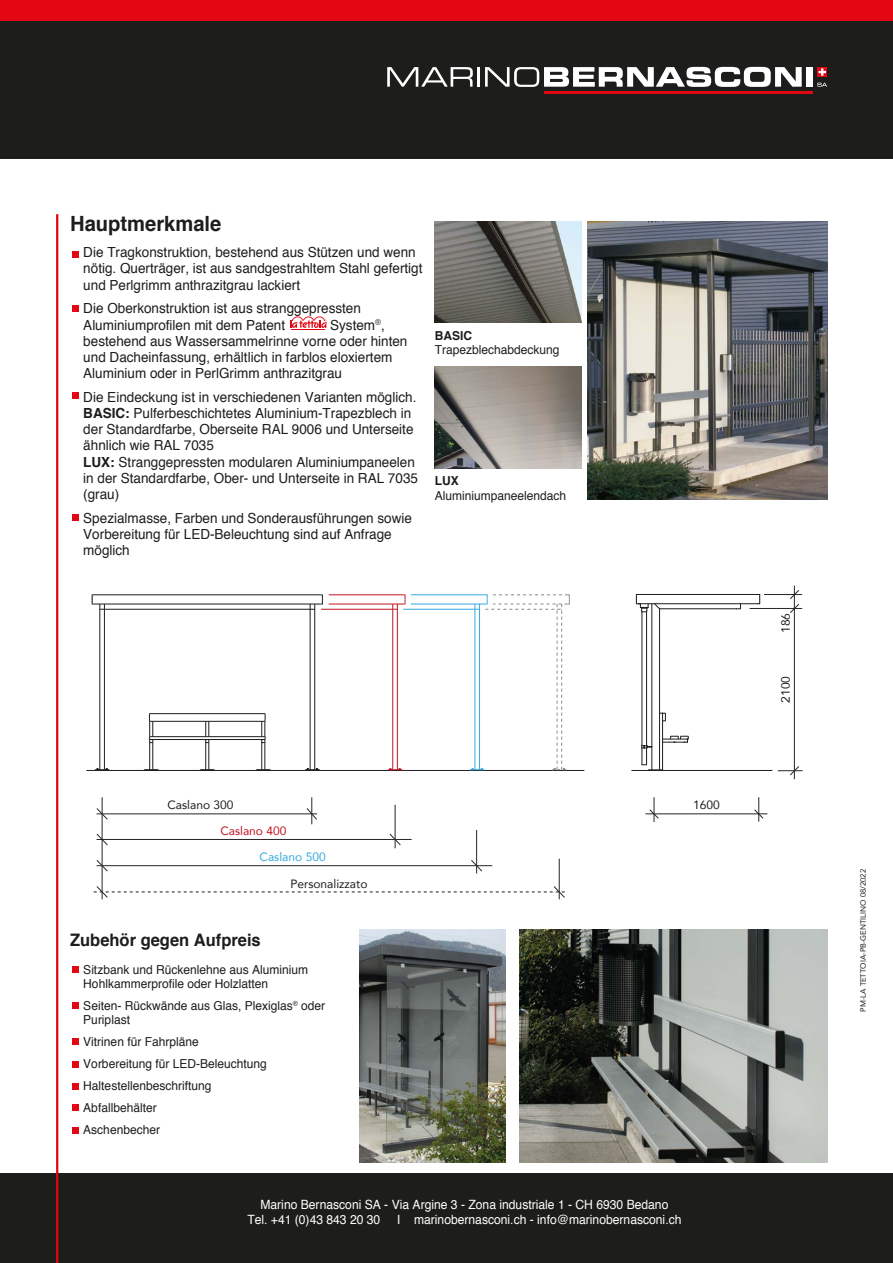
<style>
.page{position:relative;width:893px;height:1263px;background:#fff}
.page>*{position:absolute;margin:0;border:0;box-sizing:border-box;transform-origin:0 0}
.t1{font:700 21px "Helvetica";color:#1d1d1b;scale:.96 1}
.t2{font:700 17.25px "Helvetica";color:#1d1d1b;scale:.96 1}
.t3{font:13.95px/16.2px "Helvetica";color:#1d1d1b}
.t4{font:12.75px/14.5px "Helvetica";color:#fff;scale:.95 1}
.t5{font:12.3px/21.9px "Helvetica";color:#1d1d1b}
.t6{font:700 12.3px "Helvetica";color:#1d1d1b}
.t7{font:12px "Avenir";color:#1d1d1b}
.t8{font:12px "Avenir";color:#be1622}
.t9{font:12px "Avenir";color:#36a9e1}
.t10{font:7.65px "Avenir";color:#1d1d1b}
.s1{font-weight:700}
</style>
<div class="page">
<div style="left:0;top:1174px;width:893px;height:89px;background:#1d1d1b"></div>
<div style="left:0;top:0;width:893px;height:21px;background:#e30613"></div>
<div style="left:0;top:21px;width:893px;height:137px;background:#1d1d1b"></div>
<hr style="left:56px;top:214px;width:2px;height:1049px;background:#e30613">
<div style="left:72px;top:251px;width:7px;height:6px;background:#e30613"></div>
<div style="left:72px;top:306px;width:7px;height:6px;background:#e30613"></div>
<div style="left:72px;top:392px;width:7px;height:7px;background:#e30613"></div>
<div style="left:72px;top:514px;width:7px;height:6px;background:#e30613"></div>
<div style="left:72px;top:966px;width:7px;height:6px;background:#e30613"></div>
<div style="left:72px;top:1003px;width:7px;height:6px;background:#e30613"></div>
<div style="left:72px;top:1039px;width:7px;height:6px;background:#e30613"></div>
<div style="left:72px;top:1061px;width:7px;height:6px;background:#e30613"></div>
<div style="left:72px;top:1083px;width:7px;height:6px;background:#e30613"></div>
<div style="left:72px;top:1104px;width:7px;height:6px;background:#e30613"></div>
<div style="left:72px;top:1127px;width:7px;height:6px;background:#e30613"></div>
<img style="left:588px;top:221px;width:239px;height:278px">
<img style="left:359px;top:930px;width:147px;height:232px">
<hr style="left:292px;top:329px;width:33px;height:1px;background:#e30613">
<svg style="left:290px;top:316px;width:37px;height:12px"></svg>
<img style="left:435px;top:367px;width:146px;height:102px">
<img style="left:520px;top:930px;width:308px;height:232px">
<img style="left:435px;top:221px;width:146px;height:102px">
<hr style="left:97px;top:814px;width:220px;height:1px;background:#272627">
<svg style="left:97px;top:808px;width:11px;height:12px"></svg>
<svg style="left:307px;top:797px;width:10px;height:27px"></svg>
<hr style="left:97px;top:839px;width:315px;height:1px;background:#272627">
<svg style="left:97px;top:834px;width:11px;height:11px"></svg>
<svg style="left:390px;top:834px;width:11px;height:11px"></svg>
<hr style="left:97px;top:865px;width:395px;height:1px;background:#272627">
<svg style="left:97px;top:860px;width:11px;height:11px"></svg>
<hr style="left:476px;top:830px;width:1px;height:43px;background:#272627">
<hr style="left:395px;top:805px;width:1px;height:43px;background:#272627">
<svg style="left:471px;top:860px;width:11px;height:11px"></svg>
<svg style="left:94px;top:886px;width:471px;height:12px"></svg>
<hr style="left:559px;top:859px;width:1px;height:40px;background:#272627">
<hr style="left:102px;top:797px;width:1px;height:102px;background:#272627">
<hr style="left:645px;top:813px;width:122px;height:1px;background:#272627">
<svg style="left:649px;top:797px;width:10px;height:25px"></svg>
<svg style="left:754px;top:797px;width:9px;height:25px"></svg>
<hr style="left:87px;top:770px;width:497px;height:1px;background:#1d1d1b">
<hr style="left:94px;top:604px;width:227px;height:1px;background:#1d1d1b">
<hr style="left:94px;top:594px;width:227px;height:1px;background:#1d1d1b">
<hr style="left:314px;top:609px;width:1px;height:161px;background:#1d1d1b">
<hr style="left:310px;top:609px;width:1px;height:161px;background:#1d1d1b">
<hr style="left:100px;top:609px;width:1px;height:161px;background:#1d1d1b">
<hr style="left:104px;top:609px;width:1px;height:161px;background:#1d1d1b">
<hr style="left:104px;top:609px;width:206px;height:1px;background:#1d1d1b">
<svg style="left:310px;top:604px;width:5px;height:6px"></svg>
<svg style="left:95px;top:768px;width:15px;height:2px"></svg>
<svg style="left:305px;top:768px;width:15px;height:2px"></svg>
<svg style="left:92px;top:594px;width:13px;height:16px"></svg>
<svg style="left:321px;top:594px;width:2px;height:11px"></svg>
<hr style="left:329px;top:604px;width:74px;height:1px;background:#be1622">
<hr style="left:329px;top:594px;width:74px;height:1px;background:#be1622">
<hr style="left:397px;top:609px;width:1px;height:161px;background:#be1622">
<hr style="left:392px;top:609px;width:1px;height:161px;background:#be1622">
<hr style="left:321px;top:609px;width:72px;height:1px;background:#be1622">
<svg style="left:388px;top:768px;width:15px;height:3px"></svg>
<svg style="left:392px;top:594px;width:14px;height:16px"></svg>
<hr style="left:411px;top:604px;width:74px;height:1px;background:#36a9e1">
<hr style="left:411px;top:594px;width:74px;height:1px;background:#36a9e1">
<hr style="left:403px;top:609px;width:72px;height:1px;background:#36a9e1">
<svg style="left:470px;top:594px;width:100px;height:177px"></svg>
<hr style="left:265px;top:739px;width:1px;height:31px;background:#1d1d1b">
<svg style="left:144px;top:769px;width:15px;height:1px"></svg>
<svg style="left:200px;top:769px;width:15px;height:1px"></svg>
<svg style="left:256px;top:769px;width:15px;height:1px"></svg>
<hr style="left:261px;top:739px;width:1px;height:31px;background:#1d1d1b">
<hr style="left:150px;top:713px;width:115px;height:1px;background:#1d1d1b">
<hr style="left:150px;top:721px;width:115px;height:1px;background:#1d1d1b">
<hr style="left:150px;top:736px;width:115px;height:1px;background:#1d1d1b">
<hr style="left:150px;top:739px;width:115px;height:1px;background:#1d1d1b">
<svg style="left:261px;top:713px;width:5px;height:30px"></svg>
<svg style="left:149px;top:713px;width:5px;height:30px"></svg>
<svg style="left:205px;top:721px;width:5px;height:22px"></svg>
<hr style="left:209px;top:739px;width:1px;height:31px;background:#1d1d1b">
<hr style="left:205px;top:739px;width:1px;height:31px;background:#1d1d1b">
<hr style="left:153px;top:739px;width:1px;height:31px;background:#1d1d1b">
<hr style="left:149px;top:739px;width:1px;height:31px;background:#1d1d1b">
<hr style="left:632px;top:770px;width:140px;height:1px;background:#1d1d1b">
<hr style="left:662px;top:713px;width:1px;height:57px;background:#1d1d1b">
<svg style="left:660px;top:713px;width:6px;height:8px"></svg>
<hr style="left:646px;top:612px;width:1px;height:134px;background:#1d1d1b">
<hr style="left:642px;top:612px;width:1px;height:134px;background:#1d1d1b">
<svg style="left:641px;top:736px;width:47px;height:34px"></svg>
<hr style="left:660px;top:608px;width:76px;height:1px;background:#1d1d1b">
<hr style="left:652px;top:604px;width:1px;height:166px;background:#1d1d1b">
<hr style="left:659px;top:609px;width:1px;height:161px;background:#1d1d1b">
<svg style="left:736px;top:604px;width:5px;height:5px"></svg>
<svg style="left:758px;top:594px;width:2px;height:10px"></svg>
<hr style="left:638px;top:594px;width:120px;height:1px;background:#1d1d1b">
<svg style="left:636px;top:594px;width:24px;height:18px"></svg>
<hr style="left:638px;top:603px;width:120px;height:1px;background:#1d1d1b">
<hr style="left:794px;top:586px;width:1px;height:193px;background:#272627">
<hr style="left:750px;top:608px;width:52px;height:1px;background:#272627">
<svg style="left:778px;top:766px;width:24px;height:9px"></svg>
<hr style="left:764px;top:594px;width:38px;height:1px;background:#272627">
<svg style="left:790px;top:590px;width:9px;height:23px"></svg>
<svg style="left:387px;top:67px;width:86px;height:20px"></svg>
<hr style="left:477px;top:67px;width:3px;height:20px;background:#fff">
<svg style="left:485px;top:67px;width:317px;height:20px"></svg>
<div style="left:806px;top:67px;width:6px;height:20px;background:#fff"></div>
<hr style="left:544px;top:91px;width:268px;height:3px;background:#e30613">
<svg style="left:817px;top:83px;width:10px;height:4px"></svg>
<div style="left:817px;top:67px;width:10px;height:10px;background:#e30613"></div>
<svg style="left:818px;top:68px;width:8px;height:8px"></svg>
<h1 class="t1" style="left:70px;top:207px;width:159px">Hauptmerkmale</h1>
<p class="t3" style="left:83px;top:245px;width:341px">Die Tragkonstruktion, bestehend aus Stützen und wenn nötig. Querträger, ist aus sandgestrahltem Stahl gefertigt und Perlgrimm anthrazitgrau lackiert</p>
<p class="t3" style="left:83px;top:301px;width:279px">Die Oberkonstruktion ist aus stranggepressten<br>Aluminiumprofilen mit dem Patent</p>
<p class="t3" style="left:83px;top:317px;width:326px;text-indent:247px">System<sup>®</sup>, bestehend aus Wassersammelrinne vorne oder hinten und Dacheinfassung, erhältlich in farblos eloxiertem Aluminium oder in PerlGrimm anthrazitgrau</p>
<p class="t3" style="left:83px;top:389px;width:336px">Die Eindeckung ist in verschiedenen Varianten möglich.<br><span class="s1">BASIC:</span> Pulferbeschichtetes Aluminium-Trapezblech in der Standardfarbe, Oberseite RAL 9006 und Unterseite ähnlich wie RAL 7035<br><span class="s1">LUX:</span> Stranggepressten modularen Aluminiumpaneelen in der Standardfarbe, Ober- und Unterseite in RAL 7035 (grau)</p>
<p class="t3" style="left:83px;top:510px;width:330px">Spezialmasse, Farben und Sonderausführungen sowie<br>Vorbereitung für LED-Beleuchtung sind auf Anfrage möglich</p>
<p class="t6" style="left:435px;top:326px;width:39px">BASIC</p>
<p class="t5" style="left:435px;top:339px;width:126px">Trapezblechabdeckung</p>
<p class="t6" style="left:435px;top:471px;width:25px">LUX</p>
<p class="t5" style="left:435px;top:485px;width:133px">Aluminiumpaneelendach </p>
<p class="t7" style="left:167px;top:796px;width:68px">Caslano 300</p>
<p class="t8" style="left:220px;top:821px;width:68px">Caslano 400</p>
<p class="t9" style="left:260px;top:847px;width:68px">Caslano 500</p>
<p class="t7" style="left:290px;top:874px;width:79px">Personalizzato</p>
<p class="t2" style="left:70px;top:926px;width:200px">Zubehör gegen Aufpreis</p>
<p class="t5" style="left:83px;top:962px;width:226px;line-height:14.4px">Sitzbank und Rückenlehne aus Aluminium<br>Hohlkammerprofile oder Holzlatten</p>
<p class="t5" style="left:83px;top:999px;width:243px;line-height:14.4px">Seiten- Rückwände aus Glas, Plexiglas<sup>®</sup> oder<br>Puriplast</p>
<p class="t5" style="left:83px;top:1031px;width:185px">Vitrinen für Fahrpläne<br>Vorbereitung für LED-Beleuchtung<br>Haltestellenbeschriftung<br>Abfallbehälter<br>Aschenbecher</p>
<p class="t7" style="left:693px;top:796px;width:28px">1600</p>
<p class="t4" style="left:247px;top:1198px;width:445px;text-indent:13px">Marino Bernasconi SA - Via Argine 3 - Zona industriale 1 - CH 6930 Bedano<br>Tel. +41 (0)43 843 20 30</p>
<p class="t4" style="left:397px;top:1212px;width:301px">І marinobernasconi.ch - info@marinobernasconi.ch</p>
<p class="t7" style="left:776px;top:633px;width:22px;rotate:-90deg">186</p>
<p class="t7" style="left:776px;top:702px;width:28px;rotate:-90deg">2100</p>
<p class="t10" style="left:857px;top:1012px;width:144px;rotate:-90deg">PM-LA TETTOIA-PB-GENTILINO 08/2022</p>
</div>
